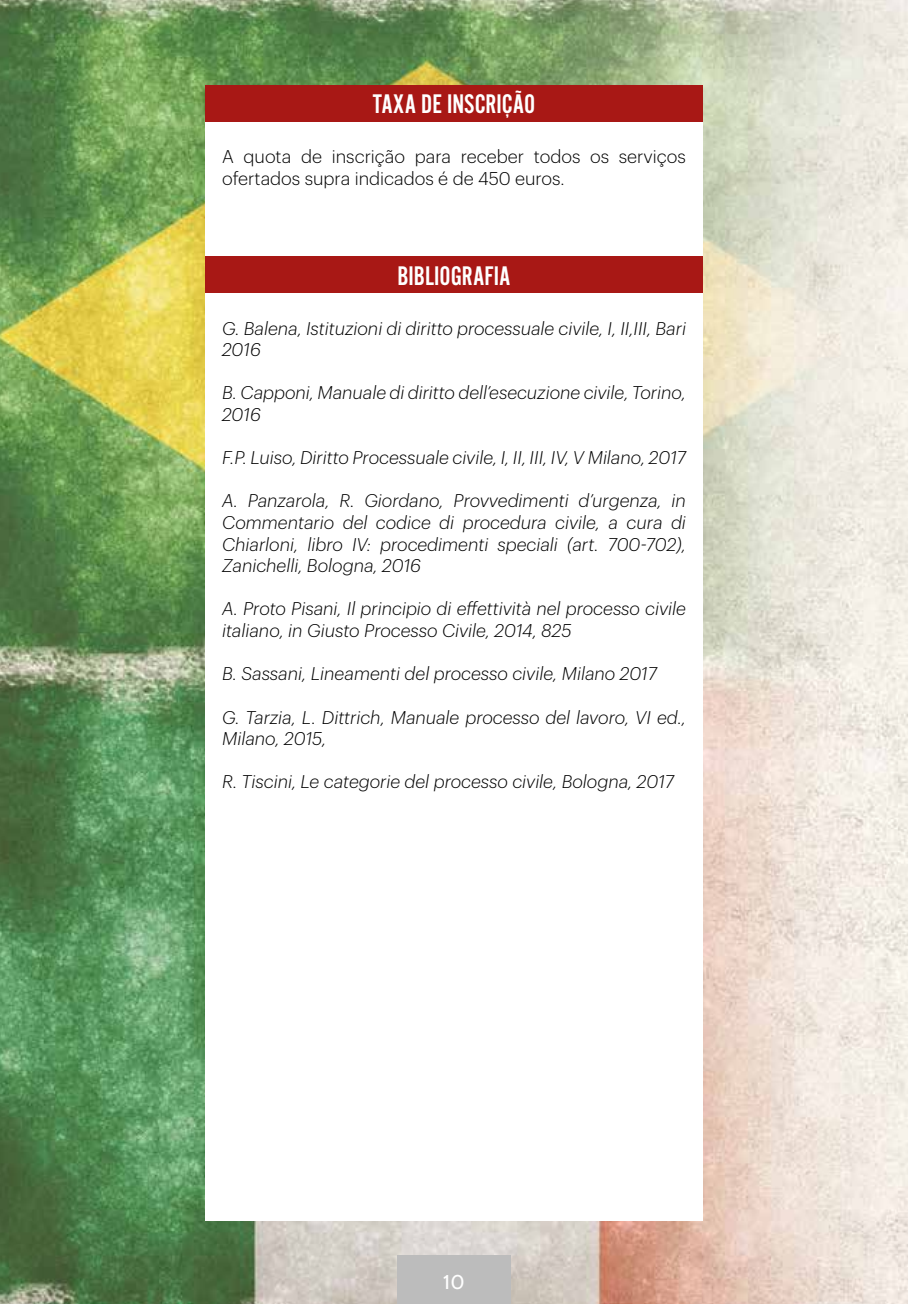
<style>
.page{position:relative;width:908px;height:1304px;background:#fff}
.page>*{position:absolute;margin:0;border:0;box-sizing:border-box;transform-origin:0 0}
.t1{font:28px "Alternate Got No 2 D";color:#fff}
.t2{font:20px "Cabin";color:#fff}
.t3{font:italic 300 18px/21.6px "Graphik";color:#000}
.t4{font:300 18px/21.6px "Graphik";color:#000}
</style>
<div class="page">
<img style="left:0;top:0;width:908px;height:1304px">
<div style="left:397px;top:1255px;width:113px;height:49px;background:#bcbcbc"></div>
<div style="left:205px;top:85px;width:497px;height:1135px;background:#fff"></div>
<div style="left:205px;top:85px;width:497px;height:37px;background:#a81815"></div>
<div style="left:205px;top:256px;width:497px;height:37px;background:#a81815"></div>
<h1 class="t1" style="left:372px;top:89px;width:164px">TAXA DE INSCRIÇÃO</h1>
<p class="t4" style="left:222px;top:145px;width:465px">A quota de inscrição para receber todos os serviços ofertados supra indicados é de 450 euros.</p>
<h1 class="t1" style="left:397px;top:261px;width:115px">BIBLIOGRAFIA</h1>
<p class="t3" style="left:222px;top:316px;width:465px">G. Balena, Istituzioni di diritto processuale civile, I, II,III, Bari<br>2016</p>
<p class="t3" style="left:222px;top:381px;width:465px">B. Capponi, Manuale di diritto dell’esecuzione civile, Torino,<br>2016</p>
<p class="t3" style="left:222px;top:446px;width:465px">F.P. Luiso, Diritto Processuale civile, I, II, III, IV, V Milano, 2017</p>
<p class="t3" style="left:222px;top:489px;width:465px;text-align:justify">A. Panzarola, R. Giordano, Provvedimenti d’urgenza, in Commentario del codice di procedura civile, a cura di Chiarloni, libro IV: procedimenti speciali (art. 700-702), Zanichelli, Bologna, 2016</p>
<p class="t3" style="left:222px;top:597px;width:465px">A. Proto Pisani, Il principio di effettività nel processo civile italiano, in Giusto Processo Civile, 2014, 825</p>
<p class="t3" style="left:222px;top:662px;width:436px">B. Sassani, Lineamenti del processo civile, Milano 2017</p>
<p class="t3" style="left:222px;top:705px;width:465px">G. Tarzia, L. Dittrich, Manuale processo del lavoro, VI ed.,<br>Milano, 2015,</p>
<p class="t3" style="left:222px;top:770px;width:453px">R. Tiscini, Le categorie del processo civile, Bologna, 2017</p>
<p class="t2" style="left:443px;top:1270px;width:23px">10</p>
</div>
